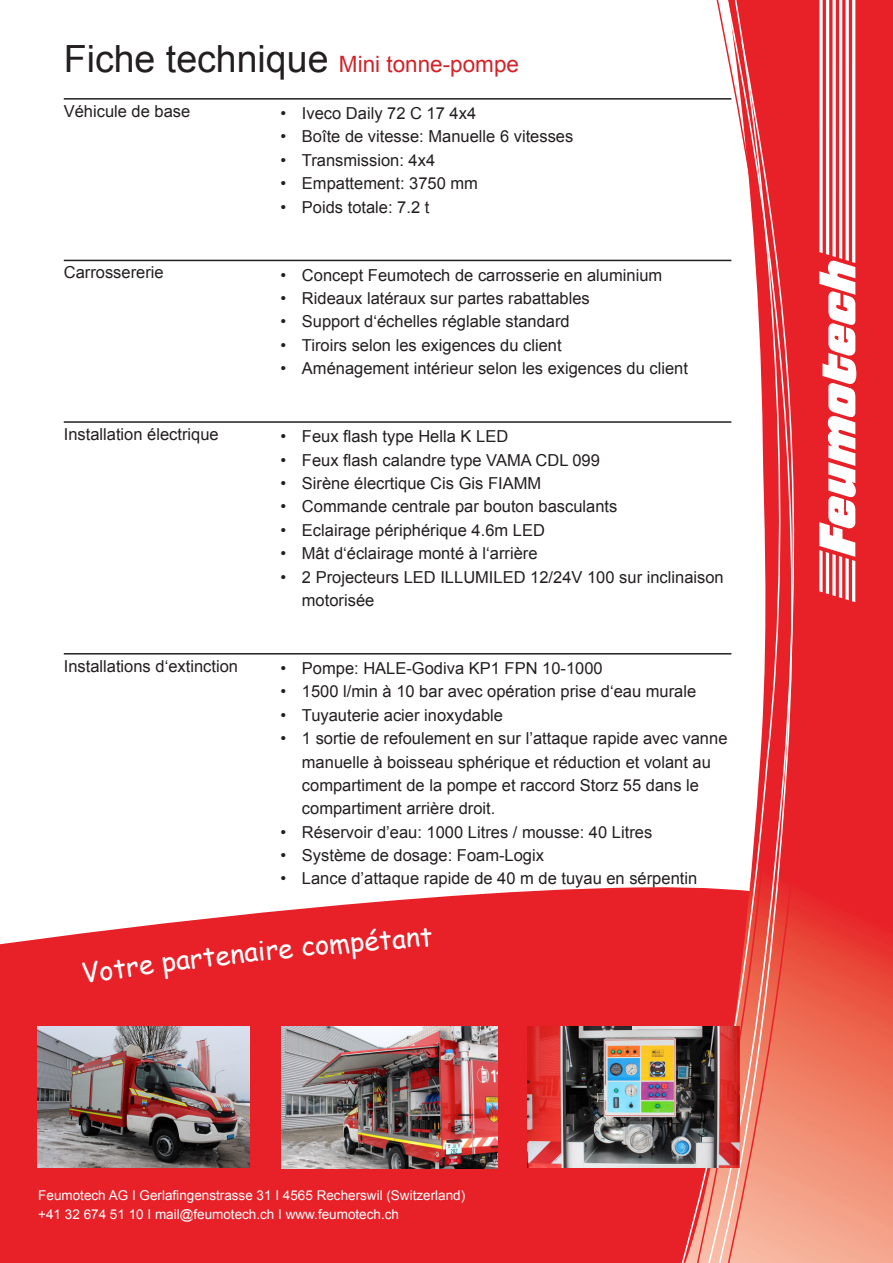
<style>
.page{position:relative;width:893px;height:1263px;background:#fff}
.page>*{position:absolute;margin:0;border:0;box-sizing:border-box;transform-origin:0 0}
.Grundschrift{font:27px "Comic Sans MS";color:#fff}
.Titel_1{font:22.5px "Arial";color:#d1232a}
.Titel_2{font:16.5px/23.4px "Arial";color:#231f20}
.t1{font:13.5px/19.2px "Arial";color:#fff}
.s1{font-size:37.5px;color:#231f20}
</style>
<div class="page">
<svg style="left:0;top:887px;width:677px;height:376px;background:#e9343c"></svg>
<svg style="left:813px;top:0;width:80px;height:1263px;background:#ea3e3c"></svg>
<svg style="left:806px;top:0;width:7px;height:1263px;background:#e93a39"></svg>
<svg style="left:677px;top:259px;width:25px;height:1004px"></svg>
<svg style="left:702px;top:40px;width:106px;height:1223px"></svg>
<svg style="left:714px;top:0;width:92px;height:1263px"></svg>
<svg style="left:819px;top:0;width:37px;height:602px"></svg>
<img style="left:527px;top:1027px;width:213px;height:140px">
<img style="left:282px;top:1027px;width:215px;height:141px">
<img style="left:37px;top:1027px;width:213px;height:140px">
<hr style="left:64px;top:98px;width:667px;height:2px;background:#231f20">
<hr style="left:64px;top:260px;width:667px;height:1px;background:#231f20">
<hr style="left:64px;top:421px;width:667px;height:2px;background:#231f20">
<hr style="left:64px;top:653px;width:667px;height:1px;background:#231f20">
<p class="Titel_1" style="left:64px;top:49px;width:457px"><span class="s1">Fiche technique</span> Mini tonne-pompe</p>
<p class="Titel_2" style="left:64px;top:99px;width:128px">Véhicule de base</p>
<p class="Titel_2" style="left:281px;top:102px;width:197px">• Iveco Daily 72 C 17 4x4</p>
<p class="Titel_2" style="left:281px;top:125px;width:294px">• Boîte de vitesse: Manuelle 6 vitesses</p>
<p class="Titel_2" style="left:281px;top:148px;width:156px">• Transmission: 4x4</p>
<p class="Titel_2" style="left:281px;top:172px;width:199px">• Empattement: 3750 mm</p>
<p class="Titel_2" style="left:281px;top:195px;width:150px">• Poids totale: 7.2 t</p>
<p class="Titel_2" style="left:64px;top:261px;width:101px">Carrossererie</p>
<p class="Titel_2" style="left:281px;top:263px;width:383px">• Concept Feumotech de carrosserie en aluminium</p>
<p class="Titel_2" style="left:281px;top:287px;width:311px">• Rideaux latéraux sur partes rabattables</p>
<p class="Titel_2" style="left:281px;top:310px;width:291px">• Support d‘échelles réglable standard</p>
<p class="Titel_2" style="left:281px;top:333px;width:283px">• Tiroirs selon les exigences du client</p>
<p class="Titel_2" style="left:281px;top:357px;width:409px">• Aménagement intérieur selon les exigences du client</p>
<p class="Titel_2" style="left:64px;top:422px;width:156px">Installation électrique</p>
<p class="Titel_2" style="left:281px;top:425px;width:229px">• Feux flash type Hella K LED</p>
<p class="Titel_2" style="left:281px;top:448px;width:321px">• Feux flash calandre type VAMA CDL 099</p>
<p class="Titel_2" style="left:281px;top:472px;width:262px">• Sirène élecrtique Cis Gis FIAMM</p>
<p class="Titel_2" style="left:281px;top:495px;width:338px">• Commande centrale par bouton basculants</p>
<p class="Titel_2" style="left:281px;top:518px;width:266px">• Eclairage périphérique 4.6m LED</p>
<p class="Titel_2" style="left:281px;top:542px;width:258px">• Mât d‘éclairage monté à l‘arrière</p>
<p class="Titel_2" style="left:302px;top:565px;width:423px;text-indent:-21px">• 2 Projecteurs LED ILLUMILED 12/24V 100 sur inclinaison motorisée</p>
<p class="Titel_2" style="left:64px;top:654px;width:176px">Installations d‘extinction</p>
<p class="Titel_2" style="left:281px;top:657px;width:324px">• Pompe: HALE-Godiva KP1 FPN 10-1000</p>
<p class="Titel_2" style="left:281px;top:680px;width:417px">• 1500 l/min à 10 bar avec opération prise d‘eau murale</p>
<p class="Titel_2" style="left:281px;top:703px;width:224px">• Tuyauterie acier inoxydable</p>
<p class="Titel_2" style="left:302px;top:727px;width:427px;text-indent:-21px">• 1 sortie de refoulement en sur l’attaque rapide avec vanne manuelle à boisseau sphérique et réduction et volant au compartiment de la pompe et raccord Storz 55 dans le compartiment arrière droit.</p>
<p class="Titel_2" style="left:281px;top:820px;width:373px">• Réservoir d’eau: 1000 Litres / mousse: 40 Litres</p>
<p class="Titel_2" style="left:281px;top:844px;width:265px">• Système de dosage: Foam-Logix</p>
<p class="Titel_2" style="left:281px;top:867px;width:418px">• Lance d’attaque rapide de 40 m de tuyau en sérpentin</p>
<p class="Grundschrift" style="left:313px;top:925px;width:66px;rotate:-5deg">ompé</p>
<p class="Grundschrift" style="left:378px;top:920px;width:55px;rotate:-4deg">tant</p>
<p class="Grundschrift" style="left:79px;top:954px;width:74px;rotate:-8deg">Votre</p>
<p class="Grundschrift" style="left:159px;top:943px;width:70px;rotate:-7deg">parte</p>
<p class="Grundschrift" style="left:228px;top:934px;width:87px;rotate:-6deg">naire c</p>
<p class="t1" style="left:38px;top:1185px;width:428px">Feumotech AG I Gerlafingenstrasse 31 I 4565 Recherswil (Switzerland) +41 32 674 51 10 I mail@feumotech.ch I www.feumotech.ch</p>
</div>
